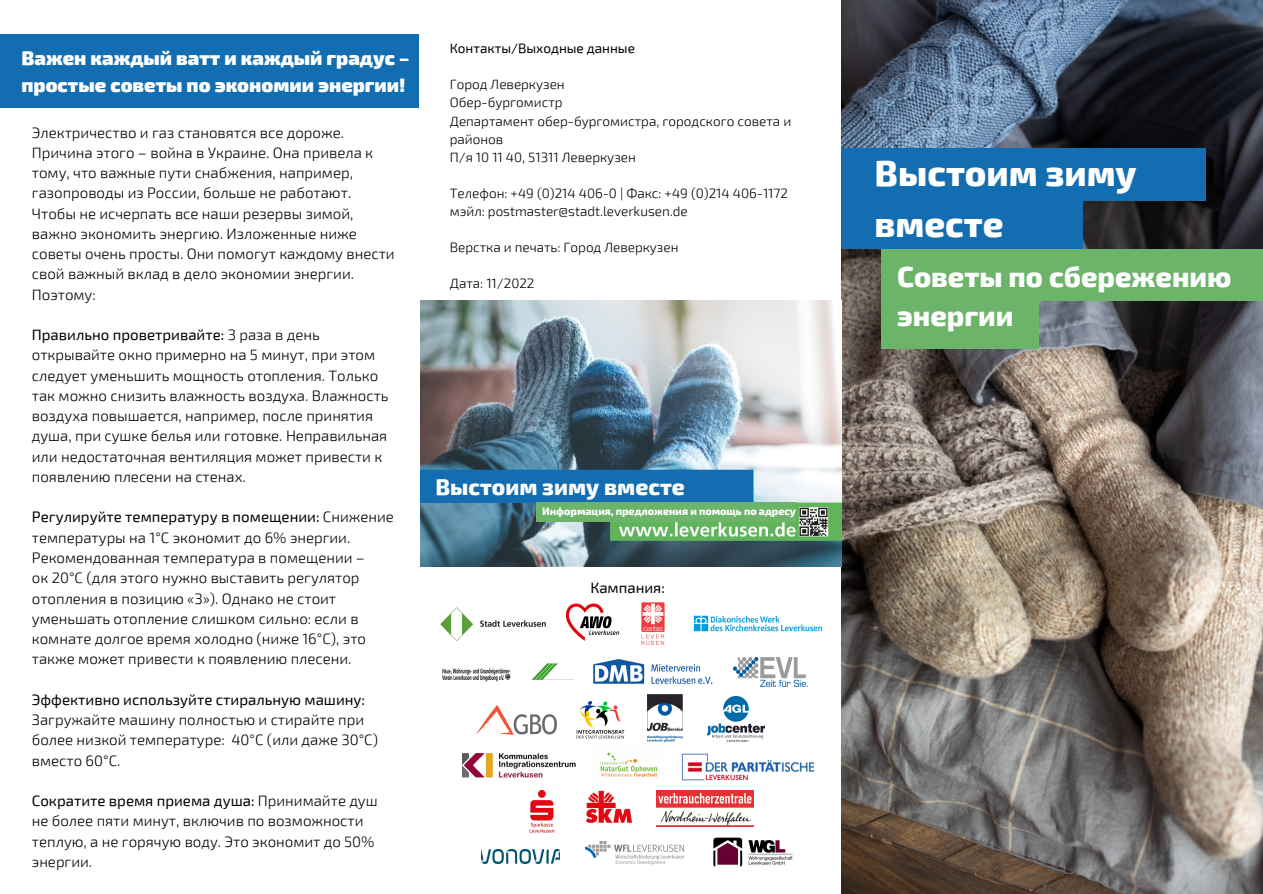
<style>
.page{position:relative;width:1263px;height:894px;background:#fff}
.page>*{position:absolute;margin:0;border:0;box-sizing:border-box;transform-origin:0 0}
.t1{font:800 36px/50.6px "Exo 2";color:#fff}
.t2{font:800 28.5px/39.3px "Exo 2";color:#fff}
.t3{font:800 22.5px "Exo 2";color:#fff}
.t4{font:900 19.5px/27px "Exo 2";color:#fff}
.t5{font:300 15px/20.2px "Exo 2";color:#000}
.t6{font:15px "Exo 2";color:#000}
.t7{font:300 13.5px/18px "Exo 2";color:#000}
.t8{font:13.5px "Exo 2";color:#000}
.t9{font:800 10.5px "Exo 2";color:#fff}
.s1{font-weight:400}
</style>
<div class="page">
<img style="left:841px;top:0;width:422px;height:893px">
<div style="left:841px;top:148px;width:364px;height:53px;background:#126db1"></div>
<div style="left:841px;top:196px;width:242px;height:53px;background:#126db1"></div>
<div style="left:881px;top:249px;width:382px;height:52px;background:#6cb469"></div>
<div style="left:0;top:34px;width:419px;height:74px;background:#126db1"></div>
<img style="left:421px;top:301px;width:420px;height:265px">
<img style="left:565px;top:603px;width:54px;height:38px">
<img style="left:693px;top:615px;width:129px;height:17px">
<img style="left:733px;top:657px;width:73px;height:29px">
<img style="left:477px;top:705px;width:80px;height:29px">
<img style="left:576px;top:701px;width:49px;height:38px">
<img style="left:648px;top:694px;width:34px;height:47px">
<img style="left:707px;top:696px;width:58px;height:45px">
<img style="left:600px;top:752px;width:58px;height:26px">
<img style="left:642px;top:602px;width:22px;height:42px">
<img style="left:482px;top:849px;width:77px;height:14px">
<img style="left:713px;top:837px;width:80px;height:30px">
<img style="left:529px;top:790px;width:26px;height:43px">
<img style="left:440px;top:607px;width:106px;height:34px">
<img style="left:586px;top:790px;width:47px;height:33px">
<img style="left:593px;top:659px;width:119px;height:26px">
<img style="left:463px;top:752px;width:112px;height:26px">
<img style="left:681px;top:753px;width:134px;height:28px">
<img style="left:657px;top:790px;width:97px;height:36px">
<img style="left:442px;top:663px;width:132px;height:19px">
<img style="left:585px;top:841px;width:98px;height:23px">
<div style="left:881px;top:296px;width:158px;height:52px;background:#6cb469"></div>
<div style="left:421px;top:469px;width:331px;height:33px;background:#126db1"></div>
<div style="left:536px;top:502px;width:259px;height:19px;background:#6cb469"></div>
<h3 class="t4" style="left:22px;top:43px;width:389px">Важен каждый ватт и каждый градус – простые советы по экономии энергии!</h3>
<p class="t5" style="left:32px;top:121px;width:364px">Электричество и газ становятся все дороже.<br>Причина этого – война в Украине. Она привела к тому, что важные пути снабжения, например, газопроводы из России, больше не работают.<br>Чтобы не исчерпать все наши резервы зимой, важно экономить энергию. Изложенные ниже советы очень просты. Они помогут каждому внести свой важный вклад в дело экономии энергии.<br>Поэтому:</p>
<p class="t5" style="left:32px;top:324px;width:358px"><span class="s1">Правильно проветривайте:</span> 3 раза в день открывайте окно примерно на 5 минут, при этом следует уменьшить мощность отопления. Только так можно снизить влажность воздуха. Влажность воздуха повышается, например, после принятия душа, при сушке белья или готовке. Неправильная или недостаточная вентиляция может привести к появлению плесени на стенах.</p>
<p class="t5" style="left:32px;top:506px;width:364px"><span class="s1">Регулируйте температуру в помещении:</span> Снижение температуры на 1°C экономит до 6% энергии.<br>Рекомендованная температура в помещении –<br>ок 20°C (для этого нужно выставить регулятор отопления в позицию «3»). Однако не стоит уменьшать отопление слишком сильно: если в комнате долгое время холодно (ниже 16°C), это также может привести к появлению плесени.</p>
<p class="t6" style="left:32px;top:689px;width:335px">Эффективно используйте стиральную машину:</p>
<p class="t5" style="left:32px;top:708px;width:348px">Загружайте машину полностью и стирайте при более низкой температуре: 40°C (или даже 30°C) вместо 60°C.</p>
<p class="t5" style="left:32px;top:789px;width:347px"><span class="s1">Сократите время приема душа:</span> Принимайте душ не более пяти минут, включив по возможности теплую, а не горячую воду. Это экономит до 50% энергии.</p>
<p class="t8" style="left:450px;top:40px;width:187px">Контакты/Выходные данные</p>
<p class="t7" style="left:450px;top:75px;width:343px">Город Леверкузен<br>Обер-бургомистр<br>Департамент обер-бургомистра, городского совета и районов<br>П/я 10 11 40, 51311 Леверкузен</p>
<p class="t7" style="left:450px;top:183px;width:340px">Телефон: +49 (0)214 406-0 | Факс: +49 (0)214 406-1172 мэйл: postmaster@stadt.leverkusen.de</p>
<p class="t7" style="left:450px;top:237px;width:230px">Верстка и печать: Город Леверкузен</p>
<p class="t7" style="left:450px;top:273px;width:86px">Дата: 11/2022</p>
<h3 class="t3" style="left:435px;top:472px;width:251px">Выстоим зиму вместе</h3>
<p class="t9" style="left:542px;top:504px;width:255px">Информация, предложения и помощь по адресу</p>
<p class="t6" style="left:590px;top:578px;width:76px">Кампания:</p>
<h1 class="t1" style="left:874px;top:146px;width:264px">Выстоим зиму вместе</h1>
<h2 class="t2" style="left:897px;top:255px;width:336px">Советы по сбережению энергии</h2>
</div>
